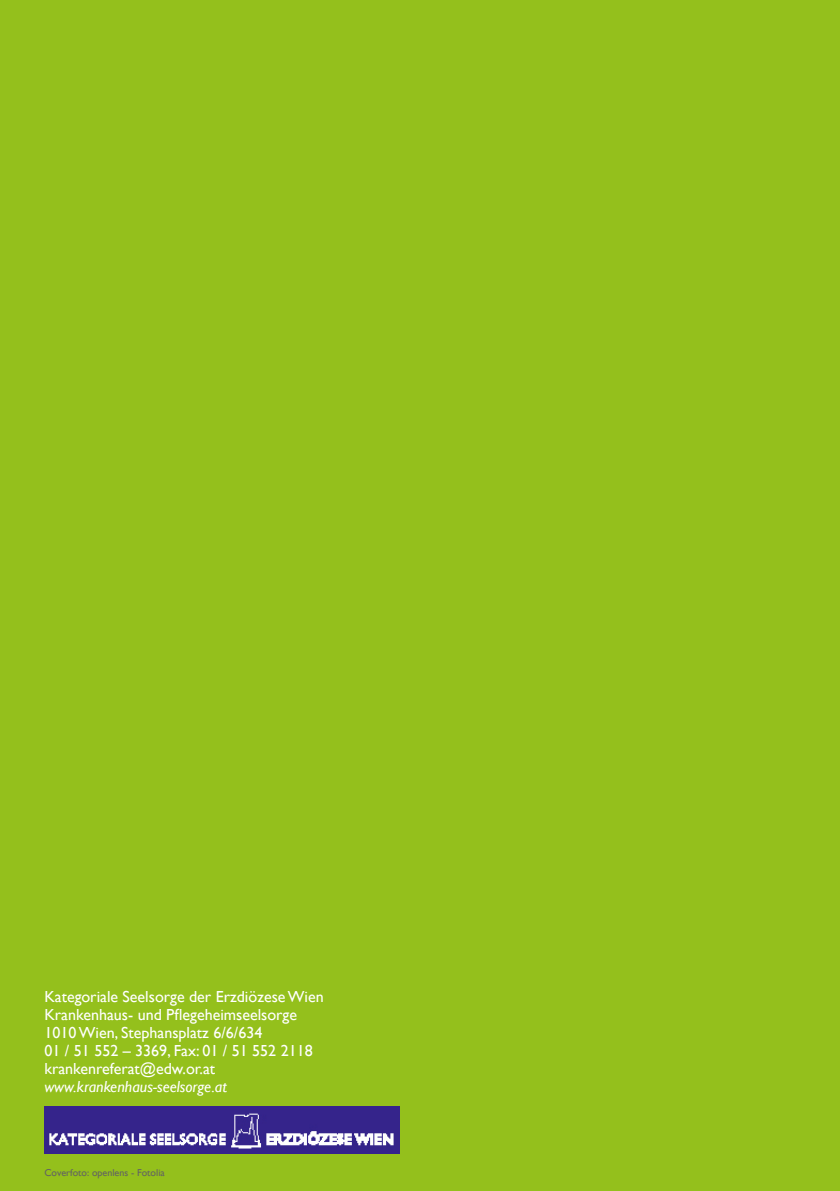
<style>
.page{position:relative;width:840px;height:1191px;background:#fff}
.page>*{position:absolute;margin:0;border:0;box-sizing:border-box;transform-origin:0 0}
.t1{font:16px/18px "Gill Sans";color:#fff}
.t2{font:italic 16px "Gill Sans";color:#fff}
.t3{font:10px "Gill Sans";color:#626262}
</style>
<div class="page">
<div style="left:0;top:0;width:839px;height:1191px;background:#94c01c"></div>
<img style="left:44px;top:1106px;width:355px;height:47px">
<p class="t1" style="left:44px;top:987px;width:281px">Kategoriale Seelsorge der Erzdiözese Wien Krankenhaus- und Pflegeheimseelsorge 1010 Wien, Stephansplatz 6/6/634<br>01 / 51 552 – 3369, Fax: 01 / 51 552 2118 krankenreferat@edw.or.at</p>
<p class="t2" style="left:44px;top:1077px;width:184px">www.krankenhaus-seelsorge.at</p>
<p class="t3" style="left:44px;top:1167px;width:122px">Coverfoto: openlens - Fotolia</p>
</div>
